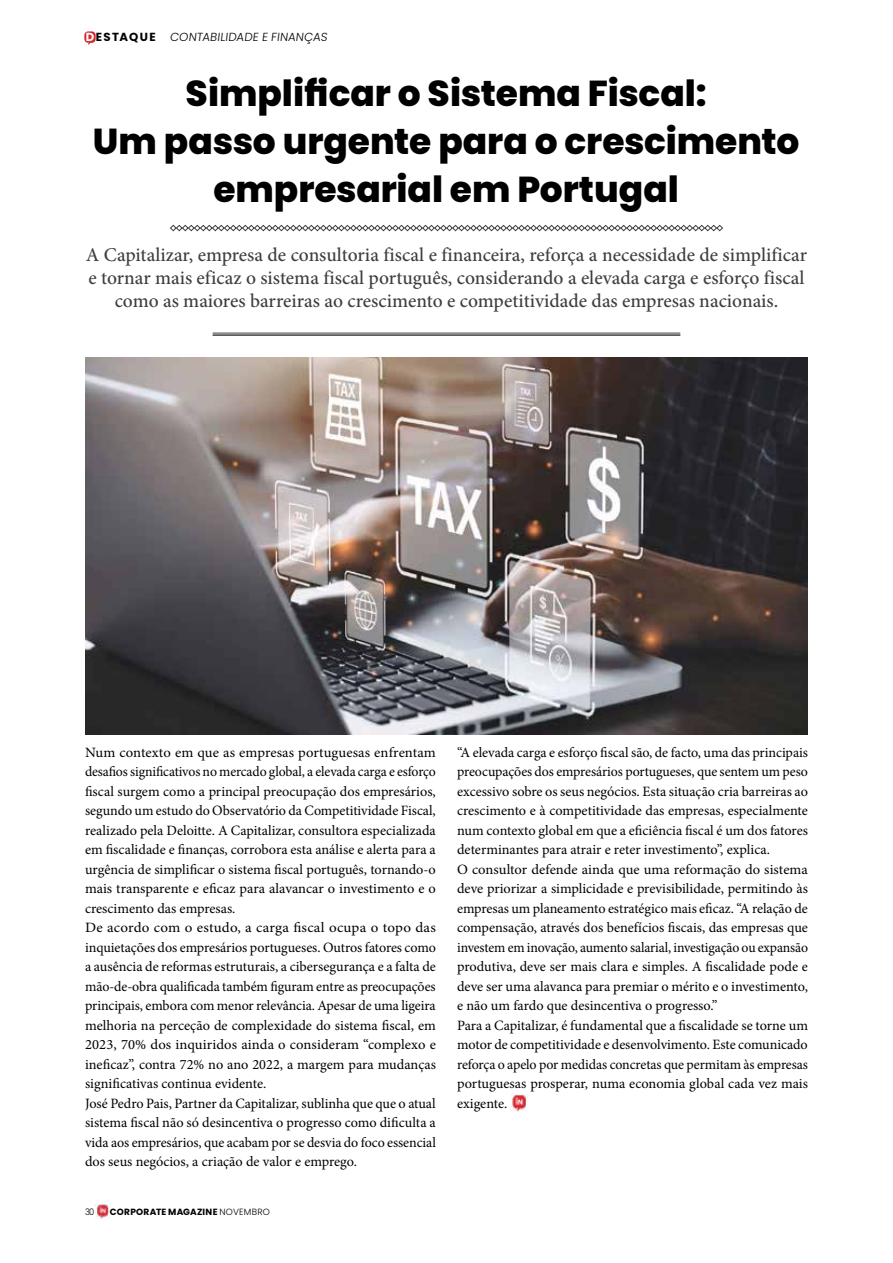
<style>
.page{position:relative;width:893px;height:1263px;background:#fff}
.page>*{position:absolute;margin:0;border:0;box-sizing:border-box;transform-origin:0 0}
.t1{font:800 36px/48px "Poppins";color:#000;text-align:center}
.t2{font:500 19.5px/23.2px "Minion Pro";color:#3f3f3e;text-align:center}
.t3{font:14.25px/19.5px "Minion Pro";color:#000}
.t4{font:300 11.7px "Poppins";color:#000}
.t5{font:700 9px "Poppins";letter-spacing:.025em;color:#000}
.t6{font:300 9px "Poppins";color:#000;scale:.93 1}
.s1{font-weight:700;color:#fff}
.s2{font-weight:700}
.s3{font-weight:300}
</style>
<div class="page">
<img style="left:95px;top:1204px;width:15px;height:14px">
<svg style="left:84px;top:31px;width:12px;height:14px"></svg>
<svg style="left:170px;top:225px;width:553px;height:6px"></svg>
<hr style="left:213px;top:333px;width:467px;height:1px;background:#3f3f3e">
<hr style="left:213px;top:334px;width:467px;height:2px;background:#3f3f3e">
<img style="left:85px;top:357px;width:723px;height:377px">
<img style="left:512px;top:1094px;width:16px;height:18px">
<p class="t4" style="left:86px;top:30px;width:245px"><span class="s1">D</span> <span class="s2">E S TA Q U E</span> CONTABI LI DADE E FI NANÇAS</p>
<h1 class="t1" style="left:93px;top:69px;width:708px">Simplificar o Sistema Fiscal:<br>Um passo urgente para o crescimento empresarial em Portugal</h1>
<p class="t2" style="left:86px;top:243px;width:722px">A Capitalizar, empresa de consultoria fiscal e financeira, reforça a necessidade de simplificar e tornar mais eficaz o sistema fiscal português, considerando a elevada carga e esforço fiscal como as maiores barreiras ao crescimento e competitividade das empresas nacionais.</p>
<p class="t3" style="left:85px;top:742px;width:352px">Num contexto em que as empresas portuguesas enfrentam desafios significativos no mercado global, a elevada carga e esforço fiscal surgem como a principal preocupação dos empresários, segundo um estudo do Observatório da Competitividade Fiscal, realizado pela Deloitte. A Capitalizar, consultora especializada em fiscalidade e finanças, corrobora esta análise e alerta para a urgência de simplificar o sistema fiscal português, tornando-o mais transparente e eficaz para alavancar o investimento e o crescimento das empresas.<br>De acordo com o estudo, a carga fiscal ocupa o topo das inquietações dos empresários portugueses. Outros fatores como a ausência de reformas estruturais, a cibersegurança e a falta de mão-de-obra qualificada também figuram entre as preocupações principais, embora com menor relevância. Apesar de uma ligeira melhoria na perceção de complexidade do sistema fiscal, em 2023, 70% dos inquiridos ainda o consideram “complexo e ineficaz”, contra 72% no ano 2022, a margem para mudanças significativas continua evidente.<br>José Pedro Pais, Partner da Capitalizar, sublinha que que o atual sistema fiscal não só desincentiva o progresso como dificulta a vida aos empresários, que acabam por se desvia do foco essencial dos seus negócios, a criação de valor e emprego.</p>
<p class="t3" style="left:457px;top:742px;width:352px">“A elevada carga e esforço fiscal são, de facto, uma das principais preocupações dos empresários portugueses, que sentem um peso excessivo sobre os seus negócios. Esta situação cria barreiras ao crescimento e à competitividade das empresas, especialmente num contexto global em que a eficiência fiscal é um dos fatores determinantes para atrair e reter investimento”, explica.<br>O consultor defende ainda que uma reformação do sistema deve priorizar a simplicidade e previsibilidade, permitindo às empresas um planeamento estratégico mais eficaz. “A relação de compensação, através dos benefícios fiscais, das empresas que investem em inovação, aumento salarial, investigação ou expansão produtiva, deve ser mais clara e simples. A fiscalidade pode e deve ser uma alavanca para premiar o mérito e o investimento, e não um fardo que desincentiva o progresso.”<br>Para a Capitalizar, é fundamental que a fiscalidade se torne um motor de competitividade e desenvolvimento. Este comunicado reforça o apelo por medidas concretas que permitam às empresas portuguesas prosperar, numa economia global cada vez mais exigente.</p>
<p class="t6" style="left:85px;top:1206px;width:12px">30</p>
<p class="t5" style="left:110px;top:1206px;width:162px">CORPORATE MAGAZINE <span class="s3">NOVEMBRO</span></p>
</div>
